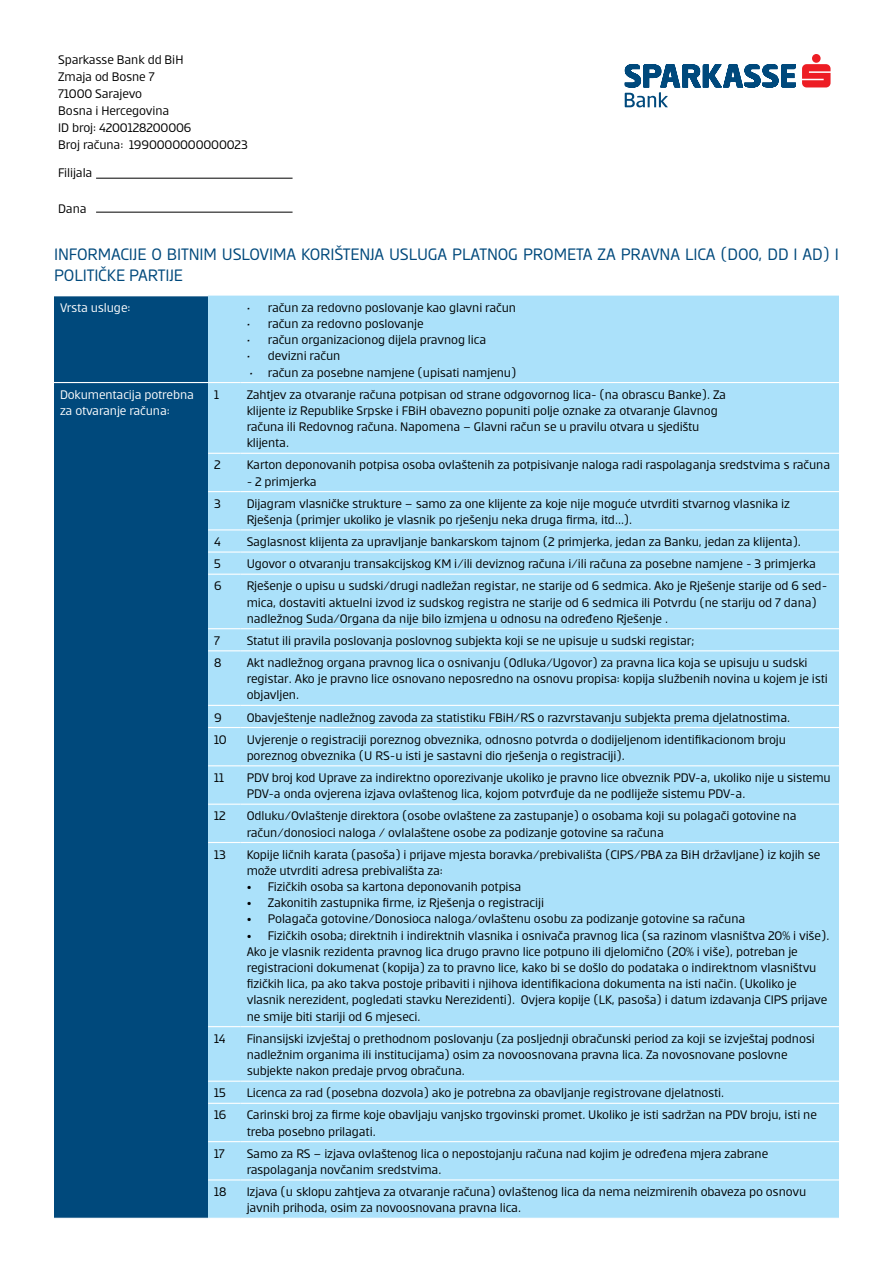
<style>
.page{position:relative;width:893px;height:1263px;background:#fff}
.page>*{position:absolute;margin:0;border:0;box-sizing:border-box;transform-origin:0 0}
.t1{font:18px/21px "Erste";letter-spacing:-.01em;color:#00497c}
.t2{font:13.5px/16.2px "Erste";letter-spacing:-.01em;color:#000}
.t3{font:13.5px/16.2px "Erste";letter-spacing:-.01em;color:#fff}
.s1{font-family:"FS Joey"}
</style>
<div class="page">
<svg style="left:802px;top:54px;width:28px;height:33px"></svg>
<svg style="left:625px;top:64px;width:171px;height:43px"></svg>
<div style="left:54px;top:296px;width:154px;height:922px;background:#00497c"></div>
<div style="left:208px;top:296px;width:631px;height:922px;background:#abe1fa"></div>
<hr style="left:54px;top:382px;width:154px;height:1px;background:#fff">
<hr style="left:208px;top:382px;width:33px;height:1px;background:#fff">
<hr style="left:241px;top:382px;width:598px;height:1px;background:#fff">
<hr style="left:208px;top:453px;width:33px;height:1px;background:#fff">
<hr style="left:241px;top:453px;width:598px;height:1px;background:#fff">
<hr style="left:208px;top:491px;width:33px;height:1px;background:#fff">
<hr style="left:241px;top:491px;width:598px;height:1px;background:#fff">
<hr style="left:208px;top:529px;width:33px;height:1px;background:#fff">
<hr style="left:241px;top:529px;width:598px;height:1px;background:#fff">
<hr style="left:208px;top:551px;width:33px;height:2px;background:#fff">
<hr style="left:241px;top:551px;width:598px;height:2px;background:#fff">
<hr style="left:208px;top:574px;width:33px;height:1px;background:#fff">
<hr style="left:241px;top:574px;width:598px;height:1px;background:#fff">
<hr style="left:208px;top:628px;width:33px;height:1px;background:#fff">
<hr style="left:241px;top:628px;width:598px;height:1px;background:#fff">
<hr style="left:208px;top:650px;width:33px;height:1px;background:#fff">
<hr style="left:241px;top:650px;width:598px;height:1px;background:#fff">
<hr style="left:208px;top:705px;width:33px;height:1px;background:#fff">
<hr style="left:241px;top:705px;width:598px;height:1px;background:#fff">
<hr style="left:208px;top:727px;width:33px;height:1px;background:#fff">
<hr style="left:241px;top:727px;width:598px;height:1px;background:#fff">
<hr style="left:208px;top:765px;width:33px;height:1px;background:#fff">
<hr style="left:241px;top:765px;width:598px;height:1px;background:#fff">
<hr style="left:208px;top:804px;width:33px;height:1px;background:#fff">
<hr style="left:241px;top:804px;width:598px;height:1px;background:#fff">
<hr style="left:208px;top:842px;width:33px;height:1px;background:#fff">
<hr style="left:241px;top:842px;width:598px;height:1px;background:#fff">
<hr style="left:208px;top:1026px;width:33px;height:1px;background:#fff">
<hr style="left:241px;top:1026px;width:598px;height:1px;background:#fff">
<hr style="left:208px;top:1080px;width:33px;height:2px;background:#fff">
<hr style="left:241px;top:1080px;width:598px;height:2px;background:#fff">
<hr style="left:208px;top:1103px;width:33px;height:1px;background:#fff">
<hr style="left:241px;top:1103px;width:598px;height:1px;background:#fff">
<hr style="left:208px;top:1141px;width:33px;height:1px;background:#fff">
<hr style="left:241px;top:1141px;width:598px;height:1px;background:#fff">
<hr style="left:208px;top:1179px;width:33px;height:1px;background:#fff">
<hr style="left:241px;top:1179px;width:598px;height:1px;background:#fff">
<hr style="left:96px;top:178px;width:197px;height:1px;background:#000">
<hr style="left:96px;top:212px;width:197px;height:1px;background:#000">
<p class="t2" style="left:58px;top:51px;width:191px;line-height:17px">Sparkasse Bank dd BiH<br>Zmaja od Bosne 7<br>71000 Sarajevo<br>Bosna i Hercegovina<br>ID broj: 4200128200006<br>Broj računa: 1990000000000023</p>
<p class="t2" style="left:58px;top:165px;width:36px">Filijala</p>
<p class="t2" style="left:58px;top:201px;width:30px">Dana</p>
<h1 class="t1" style="left:54px;top:243px;width:786px">INFORMACIJE O BITNIM USLOVIMA KORIŠTENJA USLUGA PLATNOG PROMETA ZA PRAVNA LICA (DOO, DD I AD) I<br>POLITIČKE PARTIJE</h1>
<p class="t3" style="left:60px;top:299px;width:72px">Vrsta usluge:</p>
<p class="t2" style="left:247px;top:299px;width:271px">• račun za redovno poslovanje kao glavni račun</p>
<p class="t2" style="left:247px;top:315px;width:178px">• račun za redovno poslovanje</p>
<p class="t2" style="left:247px;top:331px;width:241px">• račun organizacionog dijela pravnog lica</p>
<p class="t2" style="left:247px;top:348px;width:95px">• devizni račun</p>
<p class="t2" style="left:250px;top:364px;width:268px">• račun za posebne namjene (upisati namjenu)</p>
<p class="t3" style="left:60px;top:386px;width:135px">Dokumentacija potrebna za otvaranje računa:</p>
<p class="t2" style="left:214px;top:386px;width:7px">1</p>
<p class="t2" style="left:247px;top:386px;width:481px">Zahtjev za otvaranje računa potpisan od strane odgovornog lica- (na obrascu Banke). Za klijente iz Republike Srpske i FBiH obavezno popuniti polje oznake za otvaranje Glavnog računa ili Redovnog računa. Napomena – Glavni račun se u pravilu otvara u sjedištu klijenta.</p>
<p class="t2" style="left:214px;top:457px;width:8px">2</p>
<p class="t2" style="left:247px;top:457px;width:585px">Karton deponovanih potpisa osoba ovlaštenih za potpisivanje naloga radi raspolaganja sredstvima s računa</p>
<p class="t2" style="left:247px;top:473px;width:71px">- 2 primjerka</p>
<p class="t2" style="left:214px;top:495px;width:8px">3</p>
<p class="t2" style="left:247px;top:495px;width:545px">Dijagram vlasničke strukture – samo za one klijente za koje nije moguće utvrditi stvarnog vlasnika iz<br>Rješenja (primjer ukoliko je vlasnik po rješenju neka druga firma, itd…).</p>
<p class="t2" style="left:214px;top:533px;width:8px">4</p>
<p class="t2" style="left:247px;top:533px;width:556px">Saglasnost klijenta za upravljanje bankarskom tajnom (2 primjerka, jedan za Banku, jedan za klijenta).</p>
<p class="t2" style="left:214px;top:555px;width:8px">5</p>
<p class="t2" style="left:247px;top:555px;width:571px">Ugovor o otvaranju transakcijskog KM i/ili deviznog računa i/ili računa za posebne namjene - 3 primjerka</p>
<p class="t2" style="left:214px;top:578px;width:9px">6</p>
<p class="t2" style="left:247px;top:578px;width:582px">Rješenje o upisu u sudski/drugi nadležan registar, ne starije od 6 sedmica. Ako je Rješenje starije od 6 sed&shy;mica, dostaviti aktuelni izvod iz sudskog registra ne starije od 6 sedmica ili Potvrdu (ne stariju od 7 dana) nadležnog Suda/Organa da nije bilo izmjena u odnosu na određeno Rješenje .</p>
<p class="t2" style="left:214px;top:632px;width:7px">7</p>
<p class="t2" style="left:247px;top:632px;width:449px">Statut ili pravila poslovanja poslovnog subjekta koji se ne upisuje u sudski registar;</p>
<p class="t2" style="left:214px;top:654px;width:9px">8</p>
<p class="t2" style="left:247px;top:654px;width:583px">Akt nadležnog organa pravnog lica o osnivanju (Odluka/Ugovor) za pravna lica koja se upisuju u sudski registar. Ako je pravno lice osnovano neposredno na osnovu propisa: kopija službenih novina u kojem je isti objavljen.</p>
<p class="t2" style="left:214px;top:709px;width:9px">9</p>
<p class="t2" style="left:247px;top:709px;width:545px">Obavještenje nadležnog zavoda za statistiku FBiH/RS o razvrstavanju subjekta prema djelatnostima.</p>
<p class="t2" style="left:214px;top:731px;width:14px">10</p>
<p class="t2" style="left:247px;top:731px;width:541px">Uvjerenje o registraciji poreznog obveznika, odnosno potvrda o dodijeljenom identifikacionom broju poreznog obveznika (U RS-u isti je sastavni dio rješenja o registraciji).</p>
<p class="t2" style="left:214px;top:769px;width:12px">11</p>
<p class="t2" style="left:247px;top:769px;width:586px">PDV broj kod Uprave za indirektno oporezivanje ukoliko je pravno lice obveznik PDV-a, ukoliko nije u sistemu<br>PDV-a onda ovjerena izjava ovlaštenog lica, kojom potvrđuje da ne podliježe sistemu PDV-a.</p>
<p class="t2" style="left:214px;top:808px;width:13px">12</p>
<p class="t2" style="left:247px;top:808px;width:552px">Odluku/Ovlaštenje direktora (osobe ovlaštene za zastupanje) o osobama koji su polagači gotovine na račun/donosioci naloga / ovlalaštene osobe za podizanje gotovine sa računa</p>
<p class="t2" style="left:214px;top:846px;width:13px">13</p>
<p class="t2" style="left:247px;top:846px;width:575px">Kopije ličnih karata (pasoša) i prijave mjesta boravka/prebivališta (CIPS/PBA za BiH državljane) iz kojih se može utvrditi adresa prebivališta za:</p>
<p class="t2" style="left:247px;top:878px;width:276px"><span class="s1">•</span> Fizičkih osoba sa kartona deponovanih potpisa</p>
<p class="t2" style="left:247px;top:894px;width:299px"><span class="s1">•</span> Zakonitih zastupnika firme, iz Rješenja o registraciji</p>
<p class="t2" style="left:247px;top:911px;width:500px"><span class="s1">•</span> Polagača gotovine/Donosioca naloga/ovlaštenu osobu za podizanje gotovine sa računa</p>
<p class="t2" style="left:247px;top:927px;width:584px"><span class="s1">•</span> Fizičkih osoba; direktnih i indirektnih vlasnika i osnivača pravnog lica (sa razinom vlasništva 20% i više).<br>Ako je vlasnik rezidenta pravnog lica drugo pravno lice potpuno ili djelomično (20% i više), potreban je registracioni dokumenat (kopija) za to pravno lice, kako bi se došlo do podataka o indirektnom vlasništvu fizičkih lica, pa ako takva postoje pribaviti i njihova identifikaciona dokumenta na isti način. (Ukoliko je vlasnik nerezident, pogledati stavku Nerezidenti). Ovjera kopije (LK, pasoša) i datum izdavanja CIPS prijave ne smije biti stariji od 6 mjeseci.</p>
<p class="t2" style="left:214px;top:1030px;width:13px">14</p>
<p class="t2" style="left:247px;top:1030px;width:570px">Finansijski izvještaj o prethodnom poslovanju (za posljednji obračunski period za koji se izvještaj podnosi nadležnim organima ili institucijama) osim za novoosnovana pravna lica. Za novosnovane poslovne subjekte nakon predaje prvog obračuna.</p>
<p class="t2" style="left:214px;top:1085px;width:13px">15</p>
<p class="t2" style="left:247px;top:1085px;width:479px">Licenca za rad (posebna dozvola) ako je potrebna za obavljanje registrovane djelatnosti.</p>
<p class="t2" style="left:214px;top:1107px;width:14px">16</p>
<p class="t2" style="left:247px;top:1107px;width:572px">Carinski broj za firme koje obavljaju vanjsko trgovinski promet. Ukoliko je isti sadržan na PDV broju, isti ne treba posebno prilagati.</p>
<p class="t2" style="left:214px;top:1145px;width:12px">17</p>
<p class="t2" style="left:247px;top:1145px;width:523px">Samo za RS – izjava ovlaštenog lica o nepostojanju računa nad kojim je određena mjera zabrane raspolaganja novčanim sredstvima.</p>
<p class="t2" style="left:214px;top:1183px;width:14px">18</p>
<p class="t2" style="left:247px;top:1183px;width:561px">Izjava (u sklopu zahtjeva za otvaranje računa) ovlaštenog lica da nema neizmirenih obaveza po osnovu javnih prihoda, osim za novoosnovana pravna lica.</p>
</div>
